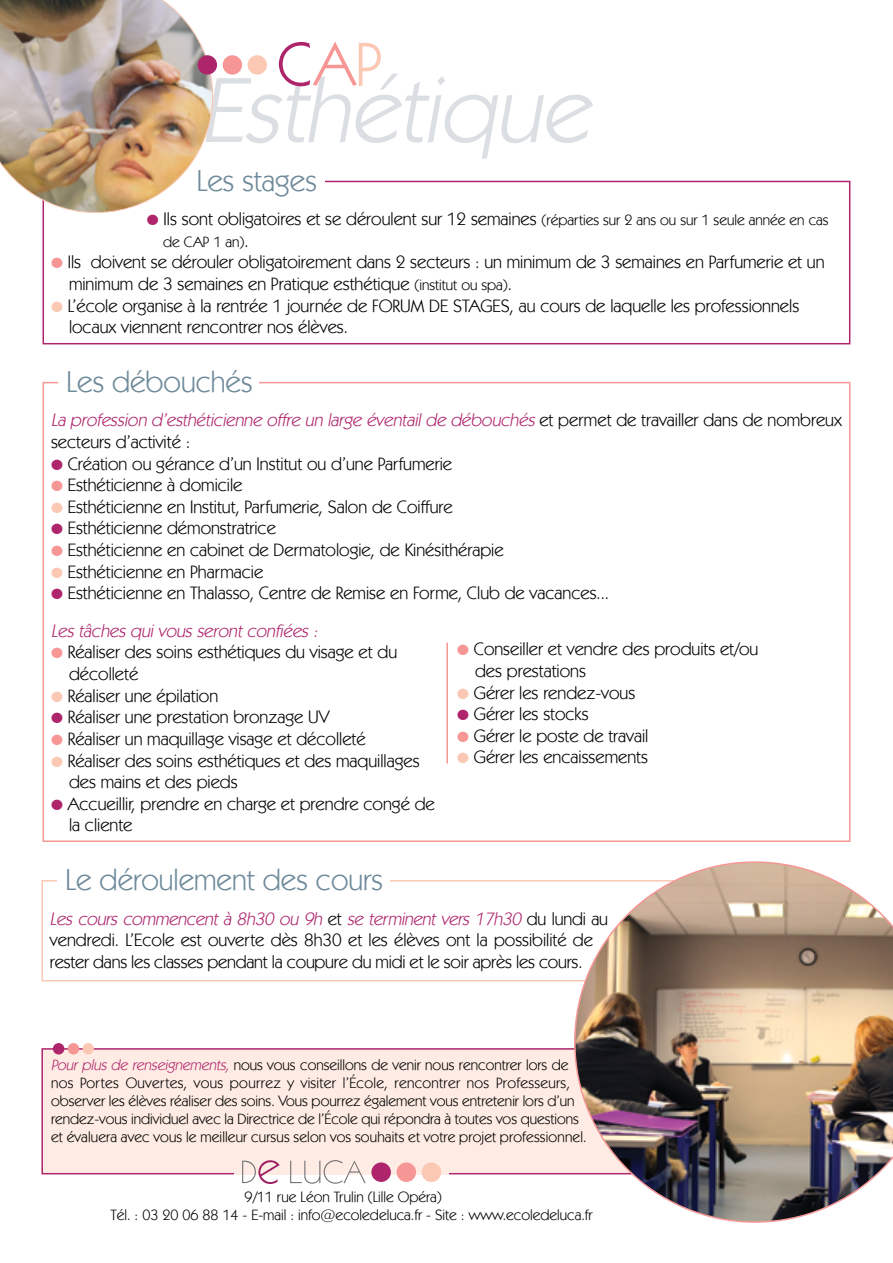
<style>
.page{position:relative;width:893px;height:1263px;background:#fff}
.page>*{position:absolute;margin:0;border:0;box-sizing:border-box;transform-origin:0 0}
.t1{font:italic 93px "Kabel IT Cby BT";color:#dbdfe3}
.t2{font:61.95px "Kabel IT Cby BT";color:#ae256c}
.t3{font:30px "Kabel IT Cby BT";color:#6e8a9a}
.t4{font:18px/21.6px "Kabel IT Cby BT";color:#000}
.t5{font:italic 18px/21.6px "Kabel IT Cby BT";color:#ae256c}
.t6{font:15px/18px "Kabel IT Cby BT";color:#000}
.s1{color:#f69796}
.s2{color:#fbc8b4}
.s3{color:#ae256c}
.s4{font-size:15px}
.s5{font-size:18px}
.s6{font-style:normal;color:#000}
.s7{font-style:italic;color:#ae256c}
</style>
<div class="page">
<div style="left:43px;top:181px;width:807px;height:163px;border:2px solid #ae256c"></div>
<div style="left:173px;top:168px;width:152px;height:34px;background:#fff"></div>
<hr style="left:446px;top:642px;width:2px;height:121px;background:#f69796">
<div style="left:41px;top:880px;width:711px;height:101px;border:2px solid #fbc8b4"></div>
<div style="left:57px;top:867px;width:333px;height:36px;background:#fff"></div>
<img style="left:0;top:0;width:213px;height:214px">
<div style="left:198px;top:55px;width:19px;height:20px;background:#ae256c;border-radius:50%"></div>
<div style="left:223px;top:55px;width:19px;height:20px;background:#f69796;border-radius:50%"></div>
<div style="left:248px;top:55px;width:19px;height:20px;background:#fbc8b4;border-radius:50%"></div>
<div style="left:41px;top:1048px;width:808px;height:126px;background:#feece4;border:2px solid #ae256c"></div>
<div style="left:53px;top:1043px;width:11px;height:11px;background:#ae256c;border-radius:50%"></div>
<div style="left:68px;top:1043px;width:11px;height:11px;background:#f69796;border-radius:50%"></div>
<div style="left:82px;top:1043px;width:12px;height:11px;background:#fbc8b4;border-radius:50%"></div>
<div style="left:397px;top:1162px;width:19px;height:20px;background:#f69796;border-radius:50%"></div>
<div style="left:422px;top:1162px;width:19px;height:20px;background:#fbc8b4;border-radius:50%"></div>
<img style="left:574px;top:861px;width:319px;height:362px">
<div style="left:234px;top:1160px;width:215px;height:14px;background:#feece4"></div>
<svg style="left:242px;top:1160px;width:38px;height:24px"></svg>
<svg style="left:290px;top:1160px;width:101px;height:24px"></svg>
<svg style="left:397px;top:1162px;width:19px;height:12px"></svg>
<svg style="left:422px;top:1162px;width:19px;height:12px"></svg>
<h2 class="t2" style="left:277px;top:26px;width:107px">C<span class="s1">A</span><span class="s2">P</span></h2>
<h1 class="t1" style="left:200px;top:52px;width:409px">Esthétique</h1>
<h3 class="t3" style="left:197px;top:162px;width:122px">Les stages</h3>
<p class="t4" style="left:147px;top:208px;width:683px"><span class="s3">●</span> Ils sont obligatoires et se déroulent sur 12 semaines <span class="s4">(réparties sur 2 ans ou sur 1 seule année en cas</span></p>
<p class="t6" style="left:163px;top:232px;width:87px">de CAP 1 an)<span class="s5">.</span></p>
<p class="t4" style="left:69px;top:251px;width:757px;text-indent:-18px"><span class="s1">●</span> Ils doivent se dérouler obligatoirement dans 2 secteurs : un minimum de 3 semaines en Parfumerie et un minimum de 3 semaines en Pratique esthétique <span class="s4">(institut ou spa)</span>.</p>
<p class="t4" style="left:69px;top:294px;width:732px;text-indent:-18px"><span class="s2">●</span> L’école organise à la rentrée 1 journée de FORUM DE STAGES, au cours de laquelle les professionnels locaux viennent rencontrer nos élèves.</p>
<h3 class="t3" style="left:66px;top:363px;width:188px">Les débouchés</h3>
<p class="t5" style="left:51px;top:409px;width:792px">La profession d’esthéticienne offre un large éventailde débouchés<span class="s6">e t p e r m e t d e t ra va i l l e r d a n s d e n o m b re u x secteurs d’activité :</span></p>
<p class="t4" style="left:51px;top:452px;width:403px"><span class="s3">●</span> Création ou gérance d’un Institut ou d’une Parfumerie</p>
<p class="t4" style="left:51px;top:474px;width:193px"><span class="s1">●</span> Esthéticienne à domicile</p>
<p class="t4" style="left:51px;top:495px;width:403px"><span class="s2">●</span> Esthéticienne en Institut, Parfumerie, Salon de Coiffure</p>
<p class="t4" style="left:51px;top:517px;width:226px"><span class="s3">●</span> Esthéticienne démonstratrice</p>
<p class="t4" style="left:51px;top:539px;width:454px"><span class="s1">●</span> Esthéticienne en cabinet de Dermatologie, de Kinésithérapie</p>
<p class="t4" style="left:51px;top:560px;width:214px"><span class="s2">●</span> Esthéticienne en Pharmacie</p>
<p class="t4" style="left:51px;top:574px;width:559px;line-height:37.7px"><span class="s3">●</span> Esthéticienne en Thalasso, Centre de Remise en Forme, Club de vacances...<br><span class="s7">Lestâchesquivousserontconfiées :</span></p>
<p class="t4" style="left:69px;top:641px;width:330px;text-indent:-18px"><span class="s1">●</span> Réaliser des soins esthétiques du visage et du décolleté</p>
<p class="t4" style="left:51px;top:684px;width:169px"><span class="s2">●</span> Réaliser une épilation</p>
<p class="t4" style="left:51px;top:706px;width:280px"><span class="s3">●</span> Réaliser une prestation bronzage UV</p>
<p class="t4" style="left:51px;top:727px;width:316px"><span class="s1">●</span> Réaliser un maquillage visage et décolleté</p>
<p class="t4" style="left:69px;top:749px;width:352px;text-indent:-18px"><span class="s2">●</span> Réaliser des soins esthétiques et des maquillages des mains et des pieds</p>
<p class="t4" style="left:69px;top:792px;width:367px;text-indent:-18px"><span class="s3">●</span> Accueillir, prendre en charge et prendre congé de la cliente</p>
<p class="t4" style="left:475px;top:638px;width:285px;text-indent:-18px"><span class="s1">●</span> Conseiller et vendre des produits et/ou des prestations</p>
<p class="t4" style="left:457px;top:681px;width:180px"><span class="s2">●</span> Gérer les rendez-vous</p>
<p class="t4" style="left:457px;top:703px;width:133px"><span class="s3">●</span> Gérer les stocks</p>
<p class="t4" style="left:457px;top:724px;width:193px"><span class="s1">●</span> Gérer le poste de travail</p>
<p class="t4" style="left:457px;top:746px;width:192px"><span class="s2">●</span> Gérer les encaissements</p>
<h3 class="t3" style="left:65px;top:861px;width:319px">Le déroulement des cours</h3>
<p class="t4" style="left:50px;top:907px;width:559px"><span class="s7">Les cours commencent à 8h30 ou 9h</span> e t <span class="s7">se terminent vers 17h30</span> d u l u n d i a u vendredi. L’Ecole est ouverte dès 8h30 et les élèves ont la possibilité de rester dans les classes pendant la coupure du midi et le soir après les cours.</p>
<p class="t6" style="left:51px;top:1056px;width:537px"><span class="s7">Pour plus de renseignements,</span> nous vous conseillons de venir nous rencontrer lors de nos Portes Ouvertes, vous pourrez y visiter l’École, rencontrer nos Professeurs, observer les élèves réaliser des soins. Vous pourrez également vous entretenir lors d’un rendez-vous individuel avec la Directrice de l’École qui répondra à toutes vos questions et évaluera avec vous le meilleur cursus selon vos souhaits et votre projet professionnel.</p>
<p class="t6" style="left:110px;top:1188px;width:484px;text-indent:134px">9/11 rue Léon Trulin (Lille Opéra)<br>Tél. : 03 20 06 88 14 - E-mail : info@ecoledeluca.fr - Site : www.ecoledeluca.fr</p>
</div>
